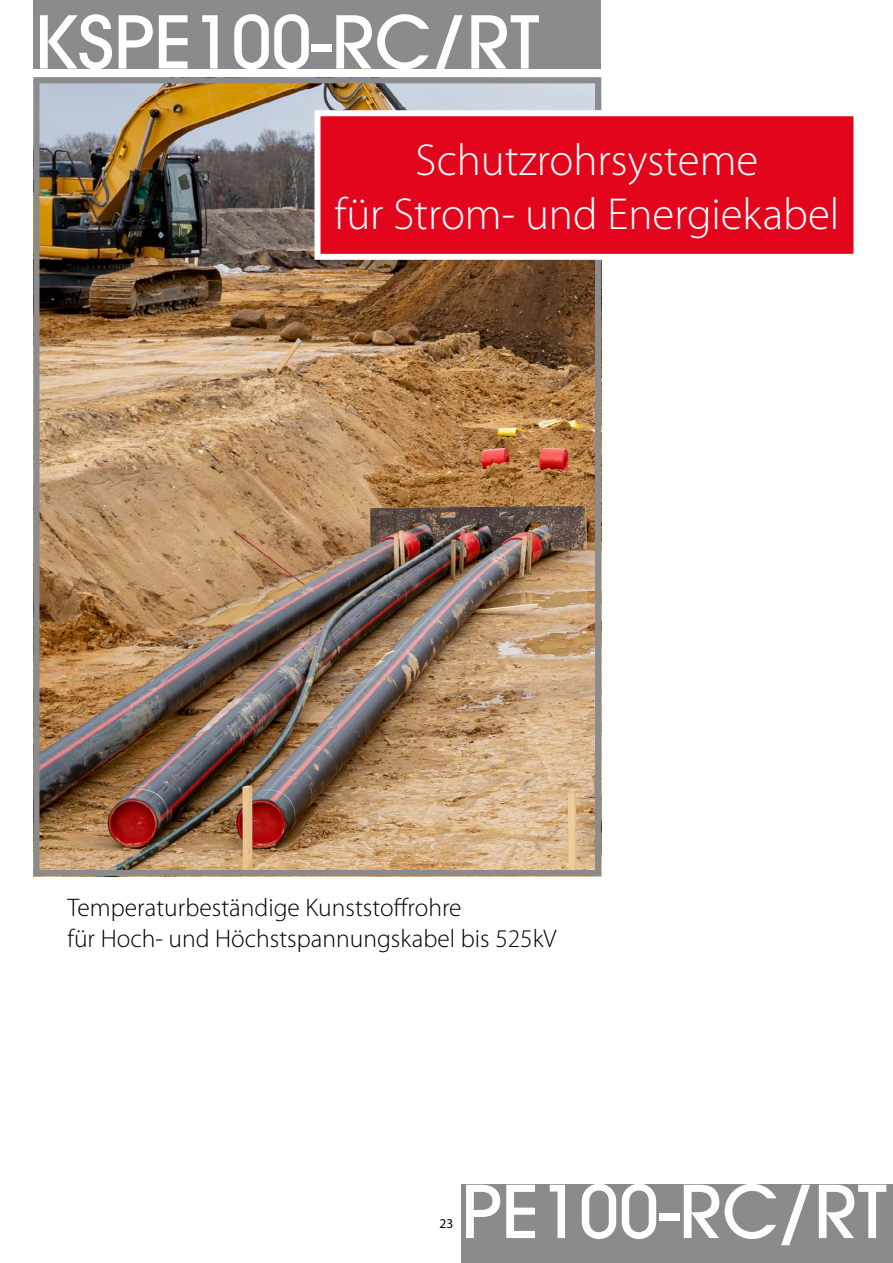
<style>
.page{position:relative;width:893px;height:1263px;background:#fff}
.page>*{position:absolute;margin:0;border:0;box-sizing:border-box;transform-origin:0 0}
.t1{font:500 72px "ITC Avant Garde Pro";color:#fff}
.t2{font:300 45px/54px "Myriad Pro";color:#fff;text-align:center}
.t3{font:300 25.5px/30.6px "Myriad Pro";color:#000}
.t4{font:13.5px "Myriad Pro";color:#000}
</style>
<div class="page">
<div style="left:461px;top:1185px;width:432px;height:78px;background:#8b8a8c"></div>
<img style="left:40px;top:84px;width:554px;height:785px">
<div style="left:33px;top:77px;width:568px;height:799px;border:6px solid #8b8a8c"></div>
<div style="left:317px;top:113px;width:539px;height:144px;background:#e3051b"></div>
<div style="left:314px;top:110px;width:545px;height:150px;border:6px solid #fff"></div>
<div style="left:33px;top:0;width:568px;height:69px;background:#8b8a8c"></div>
<h1 class="t1" style="left:33px;top:-4px;width:507px">KSPE100-RC/RT</h1>
<h2 class="t2" style="left:335px;top:134px;width:506px">Schutzrohrsysteme<br>für Strom- und Energiekabel</h2>
<p class="t3" style="left:67px;top:893px;width:491px">Temperaturbeständige Kunststoffrohre<br>für Hoch- und Höchstspannungskabel bis 525kV</p>
<p class="t4" style="left:440px;top:1215px;width:15px">23</p>
<h1 class="t1" style="left:461px;top:1166px;width:427px">PE100-RC/RT</h1>
</div>
